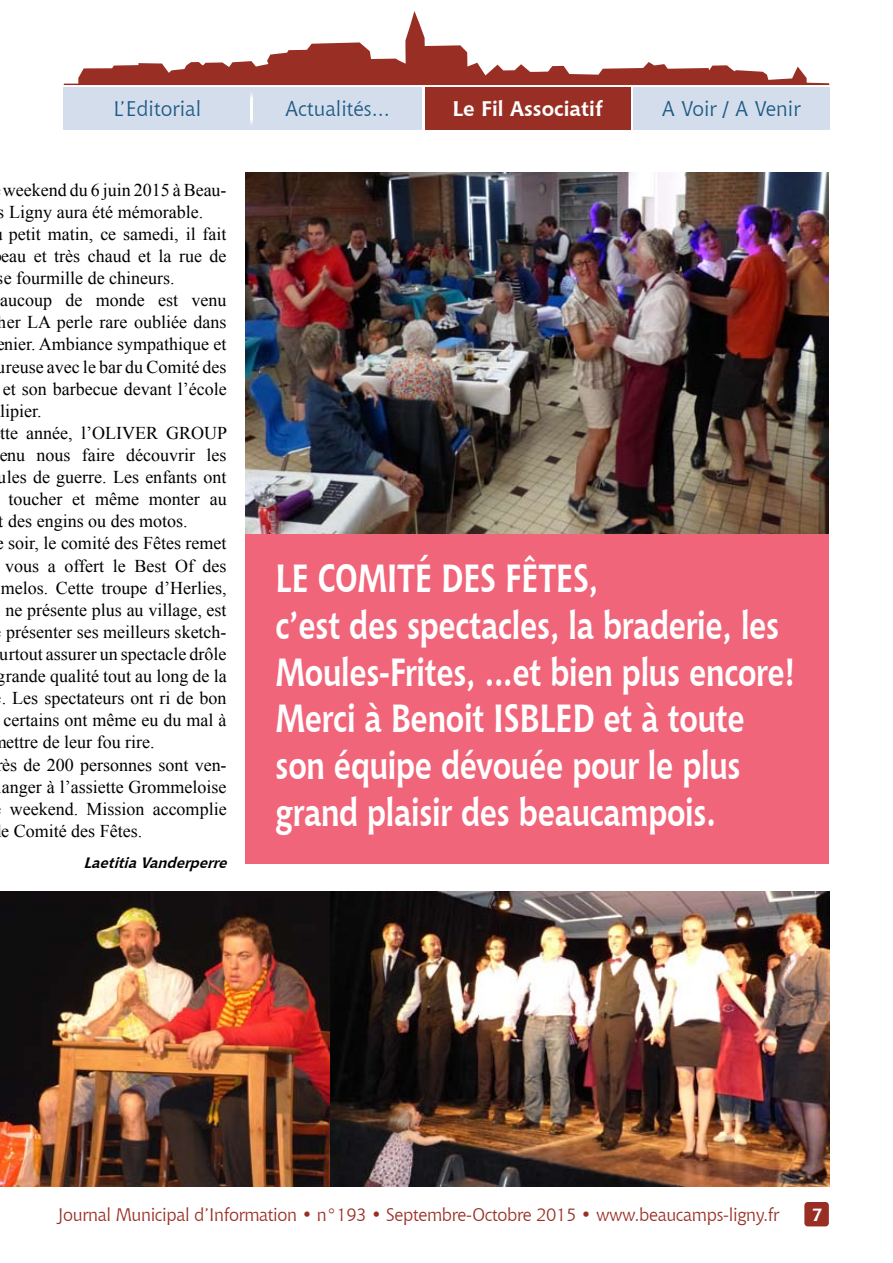
<style>
.page{position:relative;width:893px;height:1263px;background:#fff}
.page>*{position:absolute;margin:0;border:0;box-sizing:border-box;transform-origin:0 0}
.t1{font:700 39px/46.8px "Chianti BT";letter-spacing:-.01em;color:#fff;scale:.8 1}
.t2{font:21px "Chianti BT";color:#1c5a85}
.t3{font:700 21px "Chianti BT";color:#fff}
.t4{font:18px/22px "Times New Roman";color:#000}
.t5{font:18px "Chianti BT";letter-spacing:-.02em;color:#992f24}
.t6{font:italic 700 15px "Chianti BT";color:#000}
</style>
<div class="page">
<div style="left:804px;top:1202px;width:25px;height:24px;background:#992f24;border-radius:3px"></div>
<svg style="left:64px;top:11px;width:765px;height:74px"></svg>
<img style="left:0;top:891px;width:331px;height:295px">
<div style="left:245px;top:187px;width:583px;height:677px;background:#f1657a"></div>
<img style="left:331px;top:891px;width:498px;height:295px">
<img style="left:245px;top:172px;width:583px;height:362px">
<div style="left:64px;top:87px;width:358px;height:43px;background:#d4ddeb"></div>
<div style="left:633px;top:87px;width:197px;height:43px;background:#d4ddeb"></div>
<div style="left:425px;top:87px;width:206px;height:43px;background:#992f24"></div>
<svg style="left:251px;top:93px;width:2px;height:31px"></svg>
<p class="t2" style="left:114px;top:95px;width:89px">L’Editorial</p>
<p class="t2" style="left:285px;top:95px;width:106px">Actualités...</p>
<p class="t3" style="left:452px;top:94px;width:152px">Le Fil Associatif</p>
<p class="t2" style="left:662px;top:94px;width:140px">A Voir / A Venir</p>
<p class="t4" style="left:-2px;top:178px;width:230px">weekend du 6 juin 2015 à Beau&shy;s Ligny aura été mémorable.</p>
<p class="t4" style="left:9px;top:222px;width:219px">petit matin, ce samedi, il fait</p>
<p class="t4" style="left:1px;top:244px;width:227px">eau et très chaud et la rue de</p>
<p class="t4" style="left:-3px;top:266px;width:179px">se fourmille de chineurs.</p>
<p class="t4" style="left:0;top:289px;width:228px">aucoup de monde est venu</p>
<p class="t4" style="left:-2px;top:311px;width:230px">her LA perle rare oubliée dans</p>
<p class="t4" style="left:-4px;top:333px;width:232px">enier. Ambiance sympathique et</p>
<p class="t4" style="left:-3px;top:355px;width:231px">ureuse avec le bar du Comité des</p>
<p class="t4" style="left:3px;top:377px;width:225px">et son barbecue devant l’école</p>
<p class="t4" style="left:0;top:399px;width:43px">lipier.</p>
<p class="t4" style="left:0;top:421px;width:229px">tte année, l’OLIVER GROUP</p>
<p class="t4" style="left:-1px;top:443px;width:229px">enu nous faire découvrir les</p>
<p class="t4" style="left:-2px;top:465px;width:230px">ules de guerre. Les enfants ont</p>
<p class="t4" style="left:9px;top:488px;width:220px">toucher et même monter au</p>
<p class="t4" style="left:-1px;top:510px;width:190px">t des engins ou des motos.</p>
<p class="t4" style="left:8px;top:532px;width:220px">soir, le comité des Fêtes remet</p>
<p class="t4" style="left:5px;top:554px;width:223px">vous a offert le Best Of des</p>
<p class="t4" style="left:1px;top:576px;width:227px">melos. Cette troupe d’Herlies,</p>
<p class="t4" style="left:5px;top:598px;width:223px">ne présente plus au village, est</p>
<p class="t4" style="left:6px;top:620px;width:222px">présenter ses meilleurs sketch-</p>
<p class="t4" style="left:0;top:642px;width:228px">urtout assurer un spectacle drôle</p>
<p class="t4" style="left:-3px;top:664px;width:231px">grande qualité tout au long de la</p>
<p class="t4" style="left:2px;top:687px;width:226px">. Les spectateurs ont ri de bon</p>
<p class="t4" style="left:4px;top:709px;width:225px">certains ont même eu du mal à</p>
<p class="t4" style="left:6px;top:731px;width:150px">ettre de leur fou rire.</p>
<p class="t4" style="left:2px;top:753px;width:226px">ès de 200 personnes sont ven-</p>
<p class="t4" style="left:2px;top:775px;width:226px">anger à l’assiette Grommeloise</p>
<p class="t4" style="left:10px;top:797px;width:218px">weekend. Mission accomplie</p>
<p class="t4" style="left:1px;top:819px;width:142px">e Comité des Fêtes.</p>
<p class="t6" style="left:83px;top:852px;width:150px">LaetitiaVanderperre</p>
<h1 class="t1" style="left:276px;top:553px;width:652px">Le comité des Fêtes,<br>c’est des spectacles, la braderie, les<br>Moules-Frites, ...et bien plus encore!<br>Merci à Benoit Isble</h1>
<h1 class="t1" style="left:276px;top:693px;width:588px;text-align:justify;text-indent:297px">d et à toute son équipe dévouée pour le plus grand plaisir des beaucampois.</h1>
<p class="t5" style="left:57px;top:1202px;width:724px">Journal Municipal d’Information • n°193 • Septembre-Octobre 2015 • www.beaucamps-ligny.fr</p>
</div>
